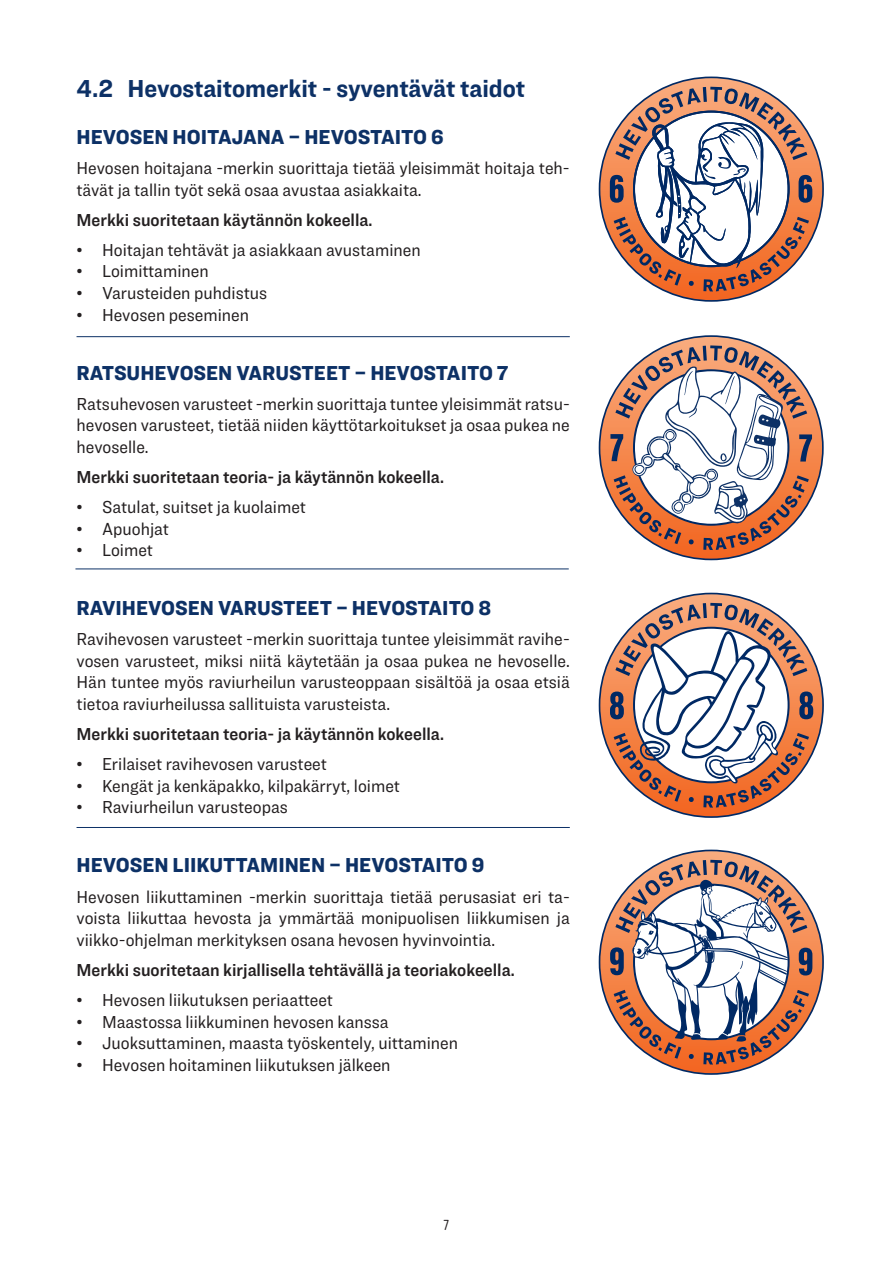
<style>
.page{position:relative;width:893px;height:1263px;background:#fff}
.page>*{position:absolute;margin:0;border:0;box-sizing:border-box;transform-origin:0 0}
.t1{font:700 25.5px "Ringside Narrow";color:#0d3166}
.t2{font:900 21px "Ringside Narrow";color:#0d3166}
.t3{font:18px/21.6px "Ringside Narrow";color:#231f20;text-align:justify}
.t4{font:18px "Ringside Narrow Semi";color:#231f20}
.t5{font:15px "Cholla Sans OT";color:#231f20}
</style>
<div class="page">
<svg style="left:599px;top:850px;width:225px;height:225px"></svg>
<svg style="left:610px;top:860px;width:202px;height:204px"></svg>
<svg style="left:599px;top:593px;width:225px;height:225px"></svg>
<svg style="left:610px;top:603px;width:203px;height:205px"></svg>
<svg style="left:599px;top:335px;width:225px;height:225px"></svg>
<svg style="left:610px;top:345px;width:202px;height:205px"></svg>
<svg style="left:599px;top:77px;width:225px;height:225px"></svg>
<svg style="left:610px;top:87px;width:202px;height:204px"></svg>
<hr style="left:77px;top:336px;width:493px;height:1px;background:#0d3166">
<hr style="left:75px;top:568px;width:494px;height:1px;background:#0d3166">
<hr style="left:77px;top:827px;width:493px;height:1px;background:#0d3166">
<h1 class="t1" style="left:77px;top:70px;width:450px">4.2 Hevostaitomerkit - syventävät taidot</h1>
<p class="t2" style="left:77px;top:121px;width:369px">HEVOSEN HOITAJANA – HEVOSTAITO 6</p>
<p class="t3" style="left:77px;top:157px;width:495px">Hevosen hoitajana -merkin suorittaja tietää yleisimmät hoitaja teh&shy;tävät ja tallin työt sekä osaa avustaa asiakkaita.</p>
<p class="t4" style="left:77px;top:207px;width:297px">Merkki suoritetaan käytännön kokeella.</p>
<p class="t3" style="left:77px;top:239px;width:346px">• Hoitajan tehtävät ja asiakkaan avustaminen</p>
<p class="t3" style="left:77px;top:260px;width:134px">• Loimittaminen</p>
<p class="t3" style="left:77px;top:282px;width:192px">• Varusteiden puhdistus</p>
<p class="t3" style="left:77px;top:303px;width:174px">• Hevosen peseminen</p>
<p class="t2" style="left:77px;top:357px;width:433px">RATSUHEVOSEN VARUSTEET – HEVOSTAITO 7</p>
<p class="t3" style="left:77px;top:392px;width:495px">Ratsuhevosen varusteet -merkin suorittaja tuntee yleisimmät ratsu&shy;hevosen varusteet, tietää niiden käyttötarkoitukset ja osaa pukea ne hevoselle.</p>
<p class="t4" style="left:77px;top:464px;width:369px">Merkki suoritetaan teoria- ja käytännön kokeella.</p>
<p class="t3" style="left:77px;top:496px;width:231px">• Satulat, suitset ja kuolaimet</p>
<p class="t3" style="left:77px;top:517px;width:94px">• Apuohjat</p>
<p class="t3" style="left:77px;top:539px;width:78px">• Loimet</p>
<p class="t2" style="left:77px;top:593px;width:416px">RAVIHEVOSEN VARUSTEET – HEVOSTAITO 8</p>
<p class="t3" style="left:77px;top:628px;width:495px">Ravihevosen varusteet -merkin suorittaja tuntee yleisimmät ravihe&shy;vosen varusteet, miksi niitä käytetään ja osaa pukea ne hevoselle.<br>Hän tuntee myös raviurheilun varusteoppaan sisältöä ja osaa etsiä tietoa raviurheilussa sallituista varusteista.</p>
<p class="t4" style="left:77px;top:721px;width:369px">Merkki suoritetaan teoria- ja käytännön kokeella.</p>
<p class="t3" style="left:77px;top:753px;width:252px">• Erilaiset ravihevosen varusteet</p>
<p class="t3" style="left:77px;top:775px;width:325px">• Kengät ja kenkäpakko, kilpakärryt, loimet</p>
<p class="t3" style="left:77px;top:796px;width:213px">• Raviurheilun varusteopas</p>
<p class="t2" style="left:77px;top:850px;width:409px">HEVOSEN LIIKUTTAMINEN – HEVOSTAITO 9</p>
<p class="t3" style="left:77px;top:885px;width:495px">Hevosen liikuttaminen -merkin suorittaja tietää perusasiat eri ta&shy;voista liikuttaa hevosta ja ymmärtää monipuolisen liikkumisen ja viikko-ohjelman merkityksen osana hevosen hyvinvointia.</p>
<p class="t4" style="left:77px;top:957px;width:440px">Merkki suoritetaan kirjallisella tehtävällä ja teoriakokeella.</p>
<p class="t3" style="left:77px;top:989px;width:258px">• Hevosen liikutuksen periaatteet</p>
<p class="t3" style="left:77px;top:1010px;width:313px">• Maastossa liikkuminen hevosen kanssa</p>
<p class="t3" style="left:77px;top:1032px;width:383px">• Juoksuttaminen, maasta työskentely, uittaminen</p>
<p class="t3" style="left:77px;top:1053px;width:316px">• Hevosen hoitaminen liikutuksen jälkeen</p>
<p class="t5" style="left:443px;top:1217px;width:8px">7</p>
</div>
